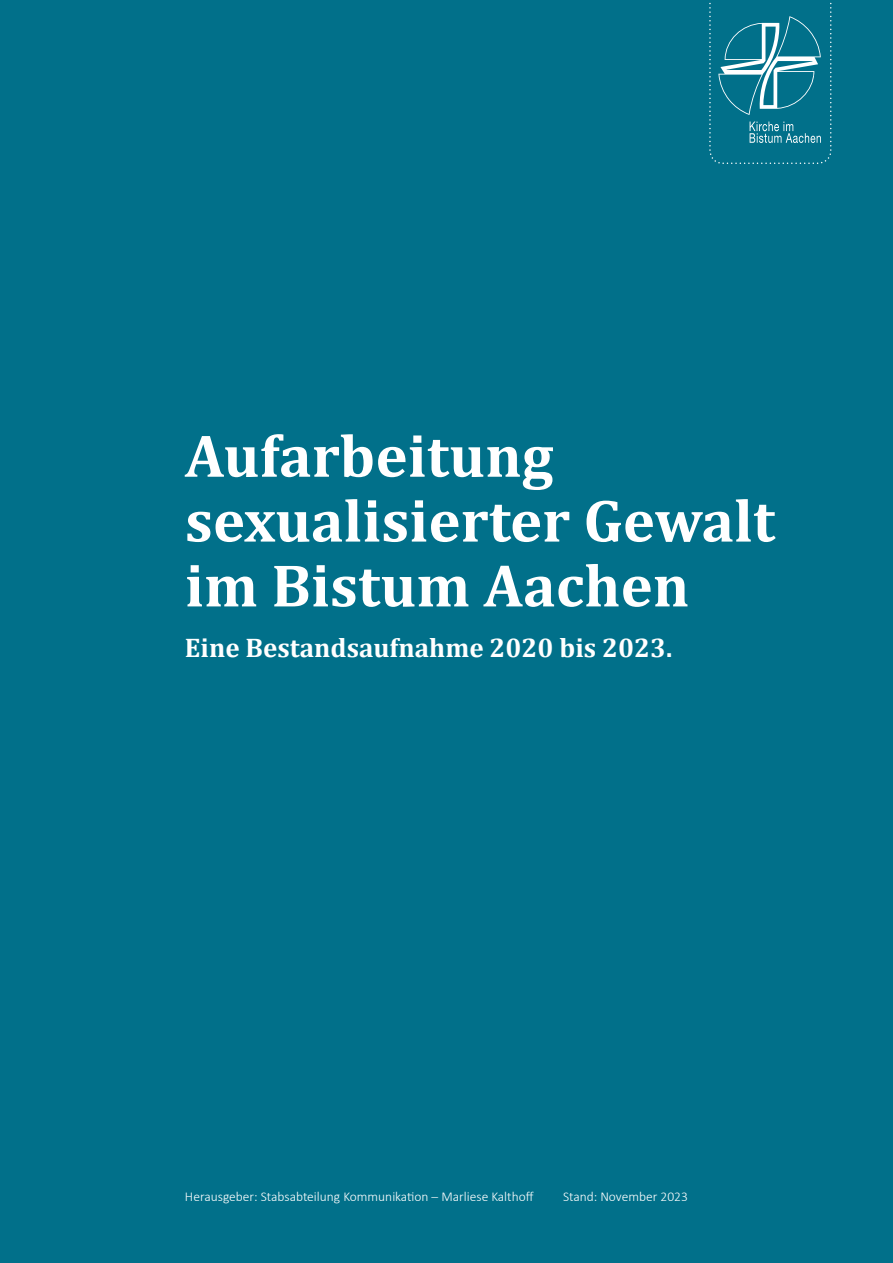
<style>
.page{position:relative;width:893px;height:1263px;background:#01708a}
.page>*{position:absolute;margin:0;border:0;box-sizing:border-box;transform-origin:0 0}
.t1{font:700 60.75px/64.8px "Cambria";color:#fff}
.t2{font:700 27px "Cambria";color:#fff}
.t3{font:300 13.5px "Calibri";color:#fff}
</style>
<div class="page">
<svg style="left:709px;top:3px;width:122px;height:161px"></svg>
<h1 class="t1" style="left:185px;top:422px;width:592px">Aufarbeitung sexualisierter Gewalt im Bistum Aachen</h1>
<h2 class="t2" style="left:185px;top:631px;width:489px">Eine Bestandsaufnahme 2020 bis 2023.</h2>
<p class="t3" style="left:185px;top:1188px;width:350px">Herausgeber: Stabsabteilung Kommunikation – Marliese Kalthoff</p>
<p class="t3" style="left:563px;top:1188px;width:126px">Stand: November 2023</p>
</div>
